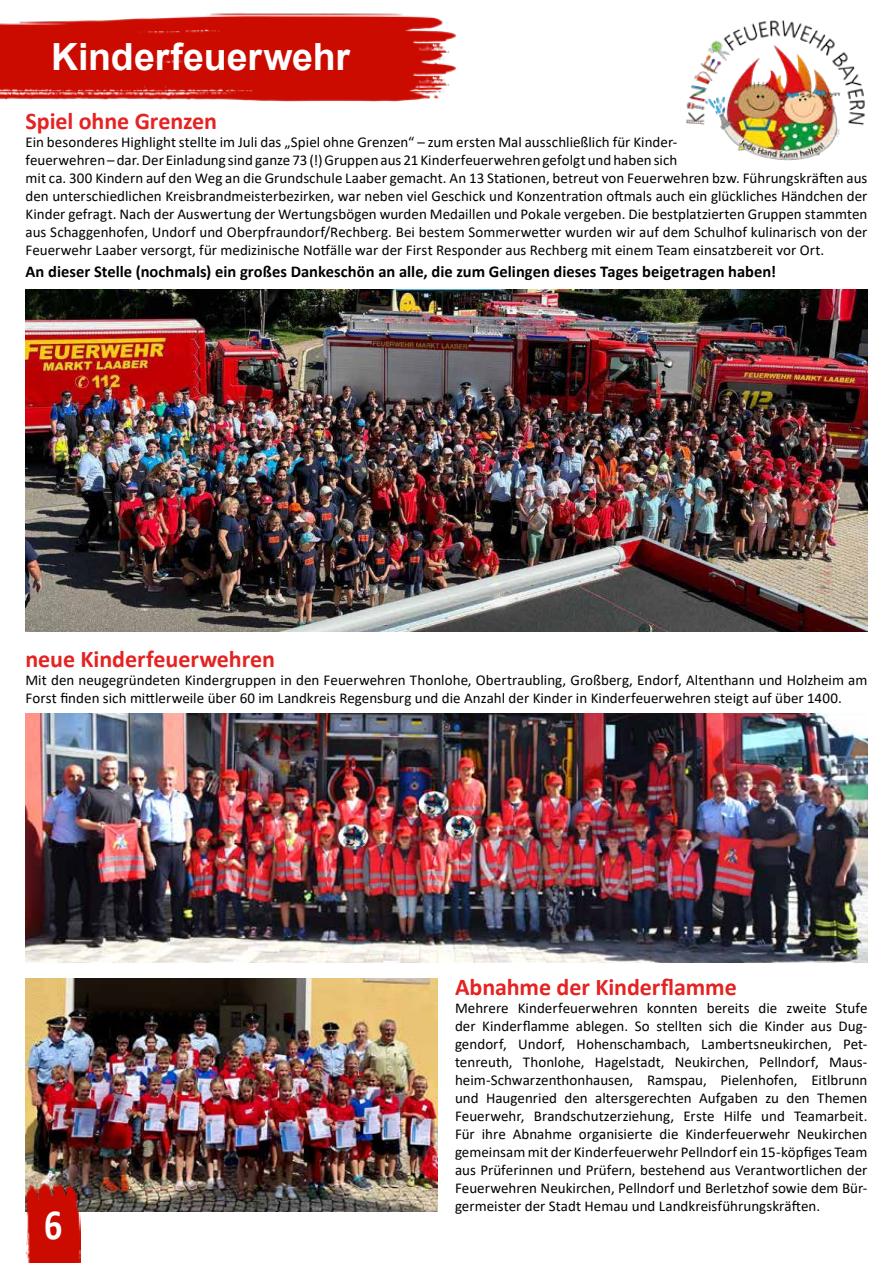
<style>
.page{position:relative;width:893px;height:1263px;background:#fff}
.page>*{position:absolute;margin:0;border:0;box-sizing:border-box;transform-origin:0 0}
.t1{font:700 43.2px "Calibri";color:#fff;scale:.83 1}
.t2{font:700 37.5px "Arial";letter-spacing:-.005em;color:#fff}
.t3{font:700 24px "Calibri";letter-spacing:-.005em;color:#e42322}
.t4{font:700 16.5px "Calibri";color:#000}
.t5{font:15px/18px "Calibri";color:#000}
</style>
<div class="page">
<img style="left:0;top:13px;width:457px;height:89px">
<img style="left:686px;top:20px;width:179px;height:141px">
<img style="left:26px;top:713px;width:841px;height:249px">
<img style="left:26px;top:289px;width:841px;height:342px">
<img style="left:26px;top:978px;width:412px;height:234px">
<img style="left:26px;top:1182px;width:55px;height:81px">
<h2 class="t2" style="left:51px;top:30px;width:301px">Kinderfeuerwehr</h2>
<h3 class="t3" style="left:26px;top:104px;width:193px">Spiel ohne Grenzen</h3>
<p class="t5" style="left:26px;top:132px;width:843px">Ein besonderes Highlight stellte im Juli das „Spiel ohne Grenzen“ – zum ersten Mal ausschließlich für Kinder-<br>feuerwehren – dar. Der Einladung sind ganze 73 (!) Gruppen aus 21 Kinderfeuerwehren gefolgt und haben sich<br>mit ca. 300 Kindern auf den Weg an die Grundschule Laaber gemacht. An 13 Stationen, betreut von Feuerwehren bzw. Führungskräften aus den unterschiedlichen Kreisbrandmeisterbezirken, war neben viel Geschick und Konzentration oftmals auch ein glückliches Händchen der Kinder gefragt. Nach der Auswertung der Wertungsbögen wurden Medaillen und Pokale vergeben. Die bestplatzierten Gruppen stammten aus Schaggenhofen, Undorf und Oberpfraundorf/Rechberg. Bei bestem Sommerwetter wurden wir auf dem Schulhof kulinarisch von der Feuerwehr Laaber versorgt, für medizinische Notfälle war der First Responder aus Rechberg mit einem Team einsatzbereit vor Ort.</p>
<p class="t4" style="left:26px;top:260px;width:752px">An dieser Stelle (nochmals) ein großes Dankeschön an alle, die zum Gelingen dieses Tages beigetragen haben!</p>
<h3 class="t3" style="left:26px;top:642px;width:251px">neue Kinderfeuerwehren</h3>
<p class="t5" style="left:26px;top:671px;width:843px">Mit den neugegründeten Kindergruppen in den Feuerwehren Thonlohe, Obertraubling, Großberg, Endorf, Altenthann und Holzheim am<br>Forst finden sich mittlerweile über 60 im Landkreis Regensburg und die Anzahl der Kinder in Kinderfeuerwehren steigt auf über 1400.</p>
<h1 class="t1" style="left:44px;top:1194px;width:23px">6</h1>
<h3 class="t3" style="left:455px;top:970px;width:283px">Abnahme der Kinderflamme</h3>
<p class="t5" style="left:455px;top:998px;width:414px;text-align:justify">Mehrere Kinderfeuerwehren konnten bereits die zweite Stufe der Kinderflamme ablegen. So stellten sich die Kinder aus Dug&shy;gendorf, Undorf, Hohenschambach, Lambertsneukirchen, Pet&shy;tenreuth, Thonlohe, Hagelstadt, Neukirchen, Pellndorf, Maus&shy;heim-Schwarzenthonhausen, Ramspau, Pielenhofen, Eitlbrunn und Haugenried den altersgerechten Aufgaben zu den Themen Feuerwehr, Brandschutzerziehung, Erste Hilfe und Teamarbeit.<br>Für ihre Abnahme organisierte die Kinderfeuerwehr Neukirchen gemeinsam mit der Kinderfeuerwehr Pellndorf ein 15-köpfiges Team aus Prüferinnen und Prüfern, bestehend aus Verantwortlichen der Feuerwehren Neukirchen, Pellndorf und Berletzhof sowie dem Bür&shy;germeister der Stadt Hemau und Landkreisführungskräften.</p>
</div>
